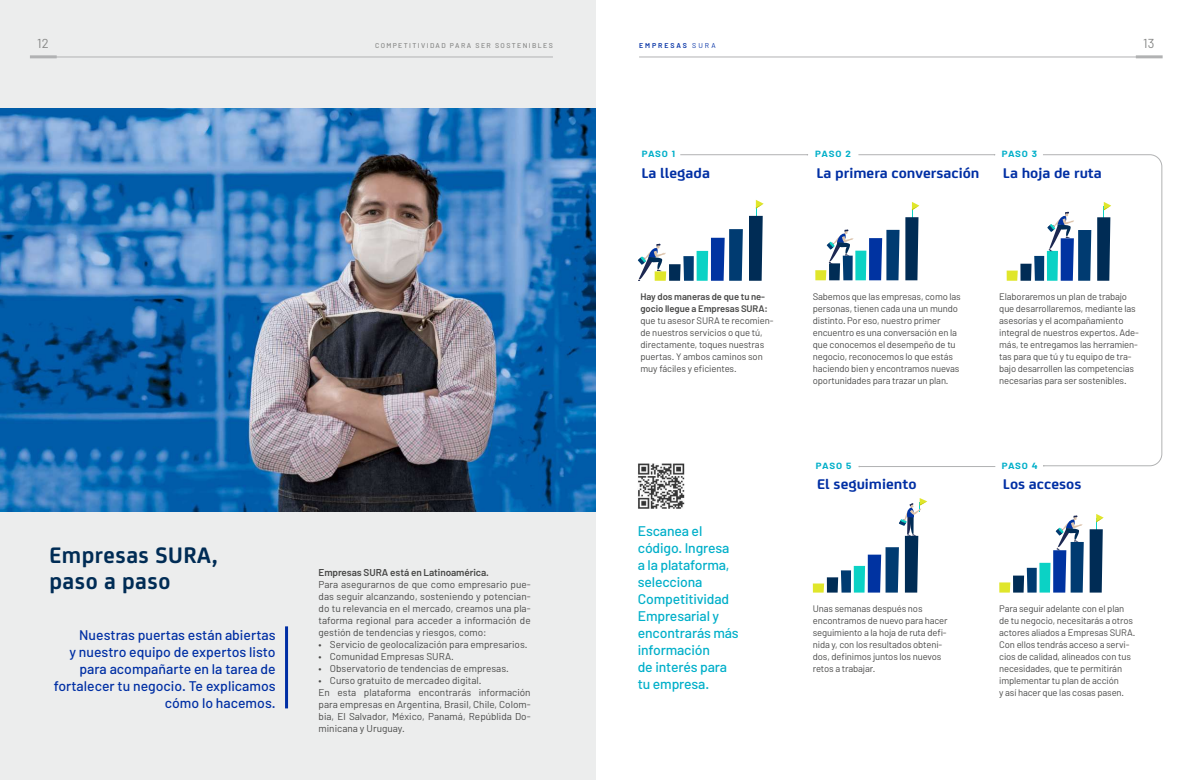
<style>
.page{position:relative;width:1191px;height:780px;background:#fff}
.page>*{position:absolute;margin:0;border:0;box-sizing:border-box;transform-origin:0 0}
.t1{font:700 24px/26px "FS Joey";letter-spacing:.02em;color:#002c55}
.t2{font:700 15px "FS Joey";color:#002fa4;scale:1.09 1}
.t3{font:500 14px/17px "Barlow";color:#002fa4;text-align:right}
.t4{font:500 14px/17px "Barlow";letter-spacing:-.01em;color:#00afc9}
.t5{font:13px "Barlow";color:#868786}
.t6{font:10px/12px "Barlow";color:#484847;text-align:justify}
.t7{font:600 10px "Barlow";letter-spacing:-.01em;color:#484847}
.t8{font:9.5px/12px "Barlow";letter-spacing:-.015em;color:#484847}
.t9{font:600 9.5px/12px "Barlow";letter-spacing:-.01em;color:#484847}
.t10{font:700 9px "Barlow";letter-spacing:.055em;color:#00afc9;scale:1.09 1}
.t11{font:500 7px "Barlow";letter-spacing:.2em;color:#868786}
.t12{font:600 7px "Barlow";letter-spacing:.28em;color:#002fa4}
.s1{font-weight:400}
</style>
<div class="page">
<div style="left:0;top:0;width:595px;height:780px;background:#eceded"></div>
<hr style="left:30px;top:57px;width:523px;height:1px;background:#b1b2b3">
<hr style="left:639px;top:57px;width:522px;height:1px;background:#b1b2b3">
<hr style="left:30px;top:55px;width:27px;height:3px;background:#b1b2b3">
<hr style="left:1135px;top:55px;width:27px;height:3px;background:#b1b2b3">
<svg style="left:905px;top:202px;width:14px;height:78px"></svg>
<svg style="left:815px;top:229px;width:84px;height:51px"></svg>
<svg style="left:1006px;top:255px;width:36px;height:26px"></svg>
<svg style="left:1089px;top:514px;width:14px;height:78px"></svg>
<svg style="left:999px;top:515px;width:84px;height:77px"></svg>
<svg style="left:813px;top:498px;width:114px;height:94px"></svg>
<img style="left:0;top:108px;width:595px;height:403px">
<svg style="left:749px;top:200px;width:14px;height:81px"></svg>
<svg style="left:638px;top:229px;width:105px;height:52px"></svg>
<hr style="left:285px;top:626px;width:3px;height:82px;background:#002fa4">
<hr style="left:680px;top:154px;width:127px;height:1px;background:#b1b2b3">
<hr style="left:858px;top:154px;width:136px;height:1px;background:#b1b2b3">
<svg style="left:1042px;top:154px;width:120px;height:312px"></svg>
<hr style="left:859px;top:466px;width:136px;height:1px;background:#b1b2b3">
<img style="left:638px;top:463px;width:46px;height:45px">
<h3 class="t5" style="left:37px;top:35px;width:13px">12</h3>
<p class="t11" style="left:375px;top:41px;width:179px">COMPETITIVIDAD PARA SER SOSTENIBLES</p>
<p class="t12" style="left:639px;top:41px;width:78px">EMPRESAS <span class="s1">SURA</span></p>
<h3 class="t5" style="left:1143px;top:35px;width:13px">13</h3>
<h1 class="t1" style="left:49px;top:540px;width:170px">Empresas SURA, paso a paso</h1>
<h3 class="t3" style="left:54px;top:626px;width:223px">Nuestras puertas están abiertas<br>y nuestro equipo de expertos listo para acompañarte en la tarea de fortalecer tu negocio. Te explicamos cómo lo hacemos.</h3>
<p class="t7" style="left:318px;top:566px;width:172px">Empresas SURA está en Latinoamérica.</p>
<p class="t6" style="left:318px;top:578px;width:214px">Para asegurarnos de que como empresario pue&shy;das seguir alcanzando, sosteniendo y potencian&shy;do tu relevancia en el mercado, creamos una pla&shy;taforma regional para acceder a información de gestión de tendencias y riesgos, como:</p>
<p class="t6" style="left:318px;top:638px;width:210px">• Servicio de geolocalización para empresarios.</p>
<p class="t6" style="left:318px;top:650px;width:137px">• Comunidad Empresas SURA.</p>
<p class="t6" style="left:318px;top:662px;width:192px">• Observatorio de tendencias de empresas.</p>
<p class="t6" style="left:318px;top:674px;width:214px;text-align:left">• Curso gratuito de mercadeo digital.<br>En esta plataforma encontrarás información para empresas en Argentina, Brasil, Chile, Colom&shy;bia, El Salvador, México, Panamá, Repúblida Do&shy;minicana y Uruguay.</p>
<p class="t10" style="left:642px;top:149px;width:32px">PASO 1</p>
<h2 class="t2" style="left:641px;top:162px;width:64px">La llegada</h2>
<p class="t10" style="left:815px;top:149px;width:34px">PASO 2</p>
<p class="t10" style="left:1001px;top:149px;width:34px">PASO 3</p>
<h2 class="t2" style="left:816px;top:162px;width:151px">La primera conversación</h2>
<h2 class="t2" style="left:1003px;top:162px;width:92px">La hoja de ruta</h2>
<p class="t9" style="left:640px;top:290px;width:129px">Hay dos maneras de que tu ne&shy;gocio llegue a Empresas SURA:</p>
<p class="t8" style="left:640px;top:314px;width:135px">que tu asesor SURA te recomien&shy;de nuestros servicios o que tú, directamente, toques nuestras puertas. Y ambos caminos son muy fáciles y eficientes.</p>
<h3 class="t4" style="left:638px;top:522px;width:103px">Escanea el código. Ingresa a la plataforma, selecciona<br>Competitividad<br>Empresarial y encontrarás más información<br>de interés para tu empresa.</h3>
<p class="t8" style="left:813px;top:290px;width:149px">Sabemos que las empresas, como las personas, tienen cada una un mundo distinto. Por eso, nuestro primer encuentro es una conversación en la que conocemos el desempeño de tu negocio, reconocemos lo que estás haciendo bien y encontramos nuevas oportunidades para trazar un plan.</p>
<p class="t8" style="left:999px;top:290px;width:141px">Elaboraremos un plan de trabajo que desarrollaremos, mediante las asesorías y el acompañamiento integral de nuestros expertos. Ade&shy;más, te entregamos las herramien&shy;tas para que tú y tu equipo de tra&shy;bajo desarrollen las competencias necesarias para ser sostenibles.</p>
<p class="t10" style="left:816px;top:460px;width:34px">PASO 5</p>
<p class="t10" style="left:1001px;top:460px;width:34px">PASO 4</p>
<h2 class="t2" style="left:817px;top:472px;width:93px">El seguimiento</h2>
<h2 class="t2" style="left:1003px;top:472px;width:74px">Los accesos</h2>
<p class="t8" style="left:813px;top:602px;width:136px">Unas semanas después nos encontramos de nuevo para hacer seguimiento a la hoja de ruta defi&shy;nida y, con los resultados obteni&shy;dos, definimos juntos los nuevos retos a trabajar.</p>
<p class="t8" style="left:999px;top:602px;width:138px">Para seguir adelante con el plan de tu negocio, necesitarás a otros actores aliados a Empresas SURA.<br>Con ellos tendrás acceso a servi&shy;cios de calidad, alineados con tus necesidades, que te permitirán implementar tu plan de acción<br>y así hacer que las cosas pasen.</p>
</div>
